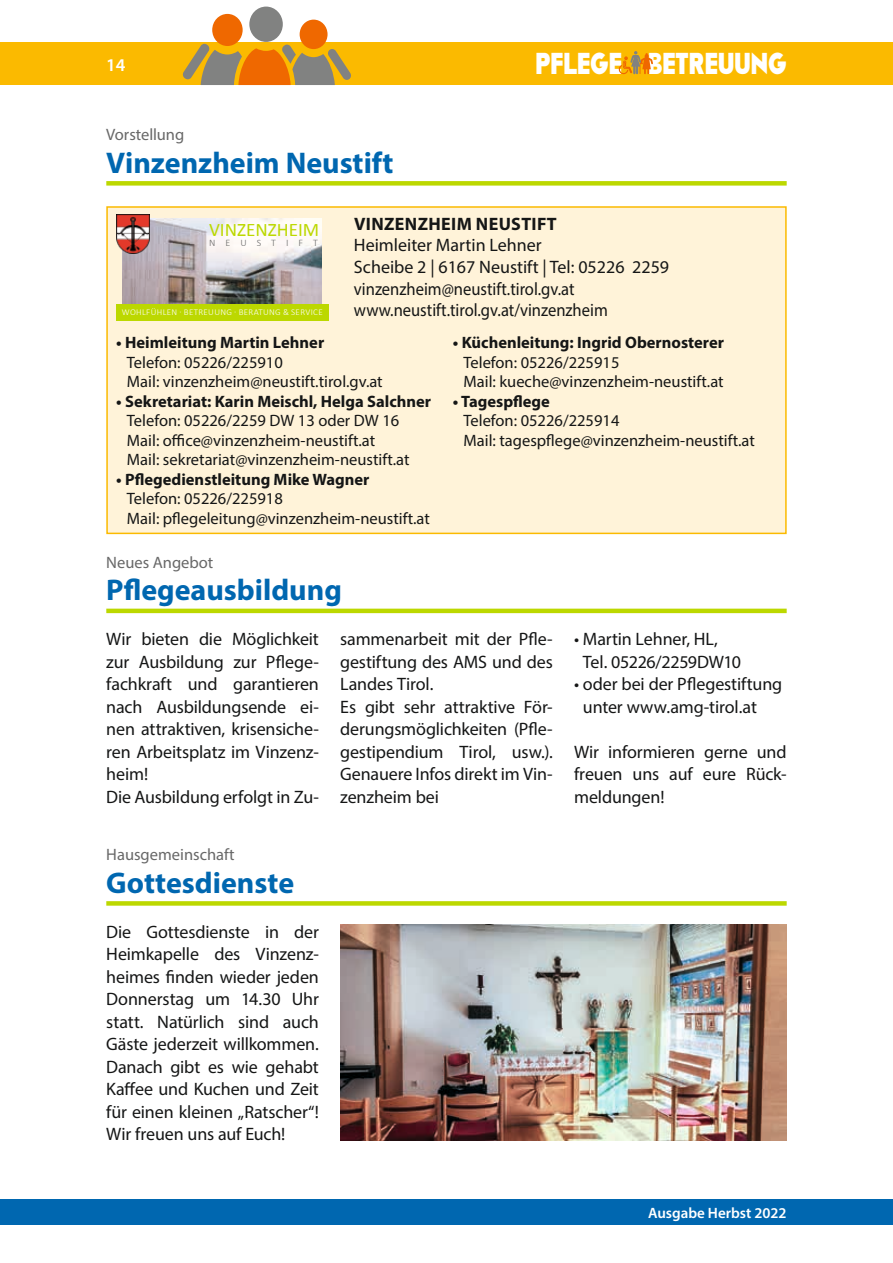
<style>
.page{position:relative;width:893px;height:1263px;background:#fff}
.page>*{position:absolute;margin:0;border:0;box-sizing:border-box;transform-origin:0 0}
.t1{font:900 30.15px "RAINFALL";letter-spacing:-.02em;color:#fff;scale:.8 1}
.t2{font:700 30px "Myriad Pro";color:#0067b0}
.t3{font:19.2px "Calibri";color:#bcd800}
.t4{font:18px/22.5px "Myriad Pro";letter-spacing:-.005em;color:#151616}
.t5{font:700 18px "Myriad Pro";letter-spacing:.02em;color:#151616}
.t6{font:600 18px "Myriad Pro";color:#fff}
.t7{font:16.5px/19.5px "Myriad Pro";color:#151616}
.t8{font:700 16.5px "Myriad Pro";color:#151616}
.t9{font:16.5px "Myriad Pro";color:#686868}
.t10{font:600 15px "Myriad Pro";color:#fff}
.t11{font:300 9.9px "Calibri";letter-spacing:1.015em;color:#686868}
.t12{font:300 9px "Calibri";letter-spacing:.04em;color:#fff}
</style>
<div class="page">
<div style="left:0;top:1199px;width:893px;height:26px;background:#0067b0"></div>
<div style="left:0;top:43px;width:893px;height:42px;background:#fbba00"></div>
<svg style="left:618px;top:51px;width:35px;height:23px"></svg>
<div style="left:249px;top:7px;width:34px;height:35px;background:#818281;border-radius:50%"></div>
<div style="left:300px;top:20px;width:28px;height:29px;background:#ef6800;border-radius:50%"></div>
<div style="left:212px;top:14px;width:31px;height:32px;background:#ef6800;border-radius:50%"></div>
<svg style="left:182px;top:44px;width:169px;height:41px"></svg>
<div style="left:106px;top:181px;width:681px;height:5px;background:#bcd800"></div>
<div style="left:107px;top:207px;width:679px;height:326px;background:#fff3d9"></div>
<div style="left:106px;top:206px;width:681px;height:328px;border:2px solid #fbba00"></div>
<img style="left:123px;top:218px;width:199px;height:86px">
<div style="left:116px;top:304px;width:212px;height:16px;background:#bcd800"></div>
<img style="left:116px;top:215px;width:33px;height:38px">
<div style="left:106px;top:901px;width:681px;height:5px;background:#bcd800"></div>
<hr style="left:106px;top:609px;width:681px;height:4px;background:#bcd800">
<img style="left:340px;top:924px;width:447px;height:216px">
<p class="t6" style="left:106px;top:53px;width:21px">14</p>
<p class="t9" style="left:106px;top:124px;width:80px">Vorstellung</p>
<h2 class="t2" style="left:106px;top:143px;width:289px">Vinzenzheim Neustift</h2>
<h1 class="t1" style="left:535px;top:53px;width:316px">PFLEGE BETREUUNG</h1>
<p class="t3" style="left:209px;top:216px;width:112px">VINZENZHEIM</p>
<p class="t11" style="left:209px;top:237px;width:110px">NEUSTIFT</p>
<p class="t12" style="left:122px;top:306px;width:202px">WOHLFÜHLEN · BETREUUNG · BERATUNG &amp; SERVICE</p>
<p class="t5" style="left:354px;top:212px;width:204px">VINZENZHEIM NEUSTIFT</p>
<p class="t4" style="left:354px;top:234px;width:317px;line-height:21.6px">Heimleiter Martin Lehner<br>Scheibe 2 | 6167 Neustift | Tel: 05226 2259 vinzenzheim@neustift.tirol.gv.at www.neustift.tirol.gv.at/vinzenzheim</p>
<p class="t8" style="left:116px;top:332px;width:209px">• Heimleitung Martin Lehner</p>
<p class="t7" style="left:127px;top:352px;width:257px">Telefon: 05226/225910<br>Mail: vinzenzheim@neustift.tirol.gv.at</p>
<p class="t8" style="left:116px;top:391px;width:316px">• Sekretariat: Karin Meischl, Helga Salchner</p>
<p class="t7" style="left:127px;top:411px;width:284px">Telefon: 05226/2259 DW 13 oder DW 16<br>Mail: office@vinzenzheim-neustift.at<br>Mail: sekretariat@vinzenzheim-neustift.at</p>
<p class="t8" style="left:116px;top:469px;width:255px">• Pflegedienstleitung Mike Wagner</p>
<p class="t7" style="left:127px;top:489px;width:304px">Telefon: 05226/225918<br>Mail: pflegeleitung@vinzenzheim-neustift.at</p>
<p class="t8" style="left:453px;top:332px;width:273px">• Küchenleitung: Ingrid Obernosterer</p>
<p class="t7" style="left:463px;top:352px;width:262px">Telefon: 05226/225915<br>Mail: kueche@vinzenzheim-neustift.at</p>
<p class="t8" style="left:453px;top:391px;width:99px">• Tagespflege</p>
<p class="t7" style="left:463px;top:411px;width:293px">Telefon: 05226/225914<br>Mail: tagespflege@vinzenzheim-neustift.at</p>
<p class="t9" style="left:106px;top:552px;width:109px">Neues Angebot</p>
<h2 class="t2" style="left:106px;top:570px;width:237px">Pflegeausbildung</h2>
<p class="t4" style="left:106px;top:627px;width:214px">Wir bieten die Möglichkeit zur Ausbildung zur Pflege&shy;fachkraft und garantieren nach Ausbildungsende ei&shy;nen attraktiven, krisensiche&shy;ren Arbeitsplatz im Vinzenz&shy;heim!<br>Die Ausbildung erfolgt in Zu-</p>
<p class="t4" style="left:340px;top:627px;width:214px">sammenarbeit mit der Pfle&shy;gestiftung des AMS und des<br>Landes Tirol.<br>Es gibt sehr attraktive För&shy;derungsmöglichkeiten (Pfle&shy;gestipendium Tirol, usw.).<br>Genauere Infos direkt im Vin&shy;zenzheim bei</p>
<p class="t4" style="left:583px;top:627px;width:159px;text-indent:-9px">• Martin Lehner, HL,<br>Tel. 05226/2259DW10</p>
<p class="t4" style="left:583px;top:672px;width:201px;text-indent:-9px">• oder bei der Pflegestiftung unter www.amg-tirol.at</p>
<p class="t4" style="left:574px;top:740px;width:214px;text-align:justify">Wir informieren gerne und freuen uns auf eure Rück&shy;meldungen!</p>
<p class="t9" style="left:106px;top:844px;width:130px">Hausgemeinschaft</p>
<h2 class="t2" style="left:106px;top:863px;width:189px">Gottesdienste</h2>
<p class="t4" style="left:106px;top:920px;width:214px;text-align:justify">Die Gottesdienste in der Heimkapelle des Vinzenz&shy;heimes finden wieder jeden Donnerstag um 14.30 Uhr statt. Natürlich sind auch Gäste jederzeit willkommen.<br>Danach gibt es wie gehabt Kaffee und Kuchen und Zeit für einen kleinen „Ratscher“!<br>Wir freuen uns auf Euch!</p>
<p class="t10" style="left:648px;top:1203px;width:140px">Ausgabe Herbst 2022</p>
</div>
